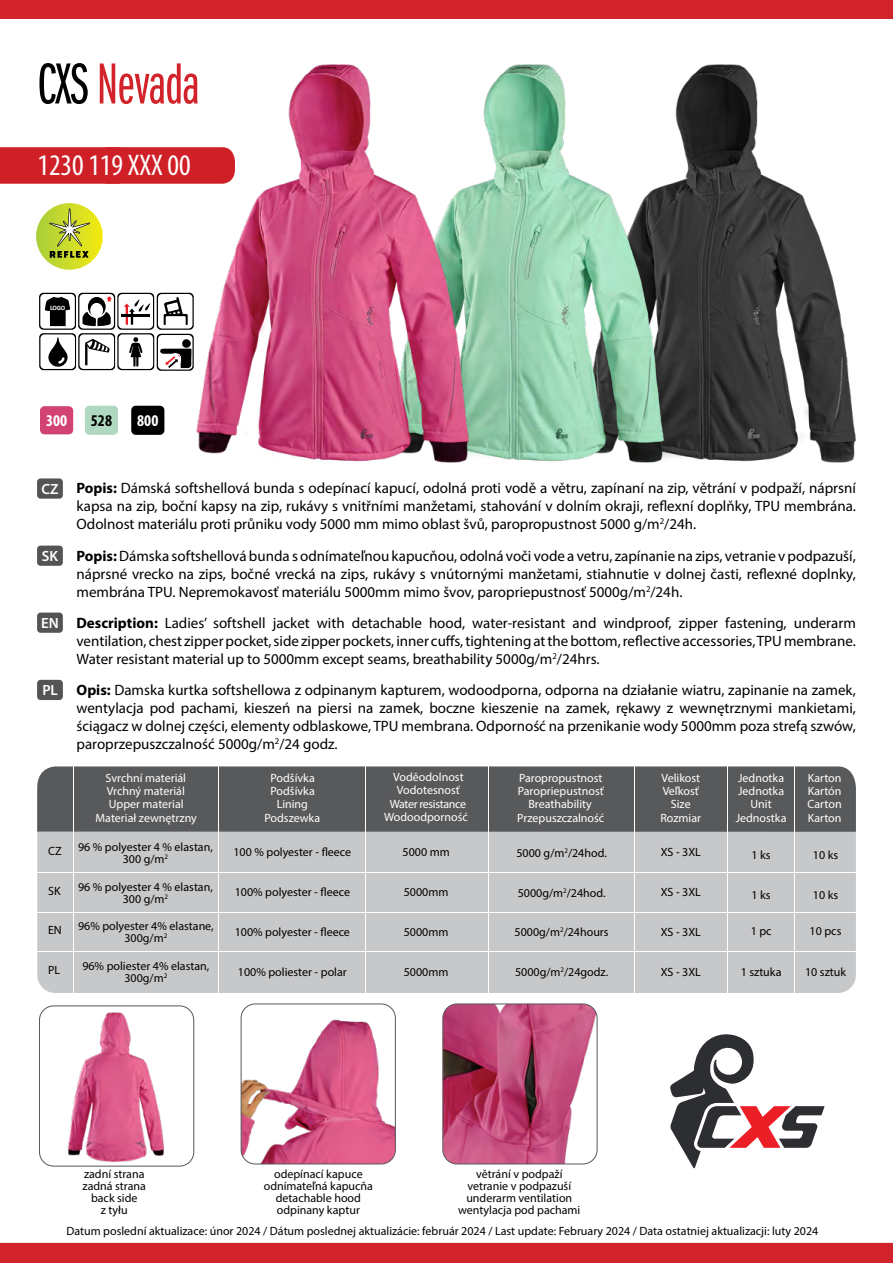
<style>
.page{position:relative;width:893px;height:1263px;background:#fff}
.page>*{position:absolute;margin:0;border:0;box-sizing:border-box;transform-origin:0 0}
.t1{font:60px "ITC Franklin Gothic Std Bk X Cp";letter-spacing:-.01em;color:#d2232a}
.t2{font:condensed 30px "Myriad Pro";color:#fff}
.t3{font:700 condensed 16.5px "Myriad Pro";color:#fff}
.t4{font:700 condensed 16.5px "Myriad Pro";color:#000}
.t5{font:15px/18px "Myriad Pro";color:#000;text-align:justify}
.t6{font:600 14.85px "Myriad Pro";color:#fff}
.t7{font:12px/12px "Myriad Pro";color:#000;text-align:center}
.t8{font:12px "Myriad Pro";color:#fff}
.t9{font:12px "Myriad Pro";letter-spacing:-.03em;color:#fff}
.t10{font:700 6.6px "Calibri";color:#fff}
.s1{color:#000}
.s2{font-weight:700}
</style>
<div class="page">
<div style="left:0;top:147px;width:184px;height:37px;background:#cf2027"></div>
<img style="left:679px;top:64px;width:178px;height:399px">
<div style="left:40px;top:406px;width:33px;height:28px;background:#d24272;border-radius:5px"></div>
<div style="left:131px;top:406px;width:33px;height:29px;background:#000;border-radius:4px"></div>
<div style="left:85px;top:406px;width:33px;height:29px;background:#b0d8c0;border-radius:4px"></div>
<img style="left:484px;top:64px;width:195px;height:399px">
<img style="left:184px;top:64px;width:300px;height:399px">
<div style="left:37px;top:546px;width:26px;height:20px;background:#545456;border-radius:3px"></div>
<div style="left:37px;top:478px;width:26px;height:21px;background:#545456;border-radius:3px"></div>
<div style="left:37px;top:612px;width:26px;height:21px;background:#545456;border-radius:3px"></div>
<div style="left:37px;top:680px;width:26px;height:20px;background:#545456;border-radius:3px"></div>
<div style="left:0;top:0;width:893px;height:19px;background:#d2232a"></div>
<div style="left:0;top:1243px;width:893px;height:20px;background:#d2232a"></div>
<svg style="left:670px;top:1034px;width:155px;height:134px"></svg>
<img style="left:443px;top:1005px;width:153px;height:159px">
<div style="left:442px;top:1003px;width:156px;height:161px;border:1px solid #58595b;border-radius:14px"></div>
<img style="left:241px;top:1005px;width:154px;height:159px">
<div style="left:241px;top:1003px;width:155px;height:161px;border:1px solid #58595b;border-radius:14px"></div>
<img style="left:67px;top:1012px;width:98px;height:150px">
<div style="left:39px;top:1005px;width:155px;height:161px;border:1px solid #58595b;border-radius:14px"></div>
<svg style="left:39px;top:291px;width:157px;height:82px"></svg>
<svg style="left:36px;top:203px;width:67px;height:67px"></svg>
<div style="left:37px;top:776px;width:819px;height:217px;background:#c7c8ca;border-radius:18px"></div>
<div style="left:37px;top:766px;width:819px;height:66px;background:#58595b"></div>
<hr style="left:37px;top:951px;width:819px;height:1px;background:#fff">
<hr style="left:37px;top:872px;width:819px;height:1px;background:#fff">
<hr style="left:794px;top:766px;width:1px;height:226px;background:#fff">
<hr style="left:727px;top:766px;width:1px;height:226px;background:#fff">
<hr style="left:634px;top:766px;width:1px;height:226px;background:#fff">
<hr style="left:488px;top:767px;width:1px;height:226px;background:#fff">
<hr style="left:365px;top:766px;width:1px;height:226px;background:#fff">
<hr style="left:219px;top:766px;width:1px;height:226px;background:#fff">
<hr style="left:73px;top:766px;width:1px;height:226px;background:#fff">
<hr style="left:37px;top:912px;width:819px;height:1px;background:#fff">
<h1 class="t1" style="left:37px;top:53px;width:164px"><span class="s1">CXS</span> Nevada</h1>
<h2 class="t2" style="left:38px;top:147px;width:155px">1230 119 XXX 00</h2>
<p class="t10" style="left:50px;top:304px;width:17px">LOGO</p>
<p class="t3" style="left:46px;top:410px;width:23px">300</p>
<p class="t4" style="left:91px;top:410px;width:23px">528</p>
<p class="t3" style="left:137px;top:410px;width:23px">800</p>
<p class="t6" style="left:42px;top:479px;width:19px">CZ</p>
<p class="t5" style="left:77px;top:479px;width:781px"><span class="s2">Popis:</span> Dámská softshellová bunda s odepínací kapucí, odolná proti vodě a větru, zapínaní na zip, větrání v podpaží, náprsní kapsa na zip, boční kapsy na zip, rukávy s vnitřními manžetami, stahování v dolním okraji, reflexní doplňky, TPU membrána.<br>Odolnost materiálu proti průniku vody 5000 mm mimo oblast švů, paropropustnost 5000 g/m<sup>2</sup>/24h.</p>
<p class="t6" style="left:42px;top:546px;width:18px">SK</p>
<p class="t5" style="left:77px;top:546px;width:781px"><span class="s2">Popis:</span> Dámska softshellová bunda s odnímateľnou kapucňou, odolná voči vode a vetru, zapínanie na zips, vetranie v podpazuší, náprsné vrecko na zips, bočné vrecká na zips, rukávy s vnútornými manžetami, stiahnutie v dolnej časti, reflexné doplnky, membrána TPU. Nepremokavosť materiálu 5000mm mimo švov, paropriepustnosť 5000g/m<sup>2</sup>/24h.</p>
<p class="t6" style="left:41px;top:613px;width:19px">EN</p>
<p class="t6" style="left:42px;top:680px;width:17px">PL</p>
<p class="t5" style="left:77px;top:613px;width:781px"><span class="s2">Description:</span> Ladies’ softshell jacket with detachable hood, water-resistant and windproof, zipper fastening, underarm ventilation, chest zipper pocket, side zipper pockets, inner cuffs, tightening at the bottom, reflective accessories, TPU membrane.<br>Water resistant material up to 5000mm except seams, breathability 5000g/m<sup>2</sup>/24hrs.</p>
<p class="t5" style="left:77px;top:680px;width:781px"><span class="s2">Opis:</span> Damska kurtka softshellowa z odpinanym kapturem, wodoodporna, odporna na działanie wiatru, zapinanie na zamek, wentylacja pod pachami, kieszeń na piersi na zamek, boczne kieszenie na zamek, rękawy z wewnętrznymi mankietami, ściągacz w dolnej części, elementy odblaskowe, TPU membrana. Odporność na przenikanie wody 5000mm poza strefą szwów, paroprzepuszczalność 5000g/m<sup>2</sup>/24 godz.</p>
<p class="t8" style="left:106px;top:770px;width:82px">Svrchní materiál</p>
<p class="t8" style="left:270px;top:770px;width:46px">Podšívka</p>
<p class="t8" style="left:393px;top:770px;width:72px">Voděodolnost</p>
<p class="t8" style="left:519px;top:770px;width:85px">Paropropustnost</p>
<p class="t8" style="left:661px;top:770px;width:40px">Velikost</p>
<p class="t8" style="left:738px;top:770px;width:48px">Jednotka</p>
<p class="t8" style="left:808px;top:770px;width:35px">Karton</p>
<p class="t8" style="left:397px;top:783px;width:64px">Vodotesnosť</p>
<p class="t8" style="left:384px;top:810px;width:85px">Wodoodporność</p>
<p class="t8" style="left:518px;top:783px;width:88px">Paropriepustnosť</p>
<p class="t8" style="left:517px;top:810px;width:89px">Przepuszczalność</p>
<p class="t8" style="left:663px;top:783px;width:38px">Veľkosť</p>
<p class="t8" style="left:660px;top:810px;width:42px">Rozmiar</p>
<p class="t8" style="left:270px;top:783px;width:46px">Podšívka</p>
<p class="t8" style="left:264px;top:810px;width:57px">Podszewka</p>
<p class="t8" style="left:738px;top:783px;width:48px">Jednotka</p>
<p class="t8" style="left:107px;top:783px;width:80px">Vrchný materiál</p>
<p class="t8" style="left:808px;top:783px;width:35px">Kartón</p>
<p class="t9" style="left:390px;top:796px;width:78px">Water resistance</p>
<p class="t8" style="left:528px;top:797px;width:65px">Breathability</p>
<p class="t8" style="left:109px;top:797px;width:76px">Upper material</p>
<p class="t8" style="left:671px;top:797px;width:21px">Size</p>
<p class="t8" style="left:808px;top:797px;width:36px">Carton</p>
<p class="t8" style="left:277px;top:797px;width:33px">Lining</p>
<p class="t8" style="left:750px;top:797px;width:23px">Unit</p>
<p class="t8" style="left:736px;top:810px;width:52px">Jednostka</p>
<p class="t8" style="left:96px;top:811px;width:103px">Materiał zewnętrzny</p>
<p class="t8" style="left:808px;top:810px;width:35px">Karton</p>
<p class="t7" style="left:48px;top:844px;width:15px">CZ</p>
<p class="t7" style="left:78px;top:840px;width:136px">96 % polyester 4 % elastan,<br>300 g/m<sup>2</sup></p>
<p class="t7" style="left:233px;top:846px;width:119px">100 % polyester - fleece</p>
<p class="t7" style="left:403px;top:846px;width:49px">5000 mm</p>
<p class="t7" style="left:516px;top:846px;width:92px">5000 g/m<sup>2</sup>/24hod.</p>
<p class="t7" style="left:661px;top:846px;width:42px">XS - 3XL</p>
<p class="t7" style="left:752px;top:848px;width:21px">1 ks</p>
<p class="t7" style="left:813px;top:848px;width:27px">10 ks</p>
<p class="t7" style="left:78px;top:880px;width:136px">96 % polyester 4 % elastan,<br>300 g/m<sup>2</sup></p>
<p class="t7" style="left:48px;top:884px;width:14px">SK</p>
<p class="t7" style="left:518px;top:886px;width:89px">5000g/m<sup>2</sup>/24hod.</p>
<p class="t7" style="left:235px;top:886px;width:117px">100% polyester - fleece</p>
<p class="t7" style="left:404px;top:886px;width:46px">5000mm</p>
<p class="t7" style="left:661px;top:886px;width:42px">XS - 3XL</p>
<p class="t7" style="left:752px;top:888px;width:21px">1 ks</p>
<p class="t7" style="left:813px;top:888px;width:27px">10 ks</p>
<p class="t7" style="left:48px;top:923px;width:15px">EN</p>
<p class="t7" style="left:48px;top:964px;width:14px">PL</p>
<p class="t7" style="left:78px;top:919px;width:137px">96% polyester 4% elastane,<br>300g/m<sup>2</sup></p>
<p class="t7" style="left:82px;top:960px;width:129px">96% poliester 4% elastan,<br>300g/m<sup>2</sup></p>
<p class="t7" style="left:235px;top:925px;width:117px">100% polyester - fleece</p>
<p class="t7" style="left:515px;top:925px;width:96px">5000g/m<sup>2</sup>/24hours</p>
<p class="t7" style="left:404px;top:925px;width:46px">5000mm</p>
<p class="t7" style="left:238px;top:966px;width:110px">100% poliester - polar</p>
<p class="t7" style="left:404px;top:966px;width:46px">5000mm</p>
<p class="t7" style="left:515px;top:966px;width:95px">5000g/m<sup>2</sup>/24godz.</p>
<p class="t7" style="left:661px;top:925px;width:42px">XS - 3XL</p>
<p class="t7" style="left:661px;top:966px;width:42px">XS - 3XL</p>
<p class="t7" style="left:751px;top:925px;width:22px">1 pc</p>
<p class="t7" style="left:741px;top:966px;width:42px">1 sztuka</p>
<p class="t7" style="left:810px;top:925px;width:33px">10 pcs</p>
<p class="t7" style="left:805px;top:966px;width:42px">10 sztuk</p>
<p class="t7" style="left:83px;top:1168px;width:65px">zadní strana zadná strana back side<br>z tyłu</p>
<p class="t7" style="left:264px;top:1168px;width:111px">odepínací kapuce odnímateľná kapucňa detachable hood odpinany kaptur</p>
<p class="t7" style="left:458px;top:1168px;width:124px">větrání v podpaží vetranie v podpazuší underarm ventilation wentylacja pod pachami</p>
<p class="t7" style="left:66px;top:1225px;width:753px">Datum poslední aktualizace: únor 2024 / Dátum poslednej aktualizácie: február 2024 / Last update: February 2024 / Data ostatniej aktualizacji: luty 2024</p>
</div>
